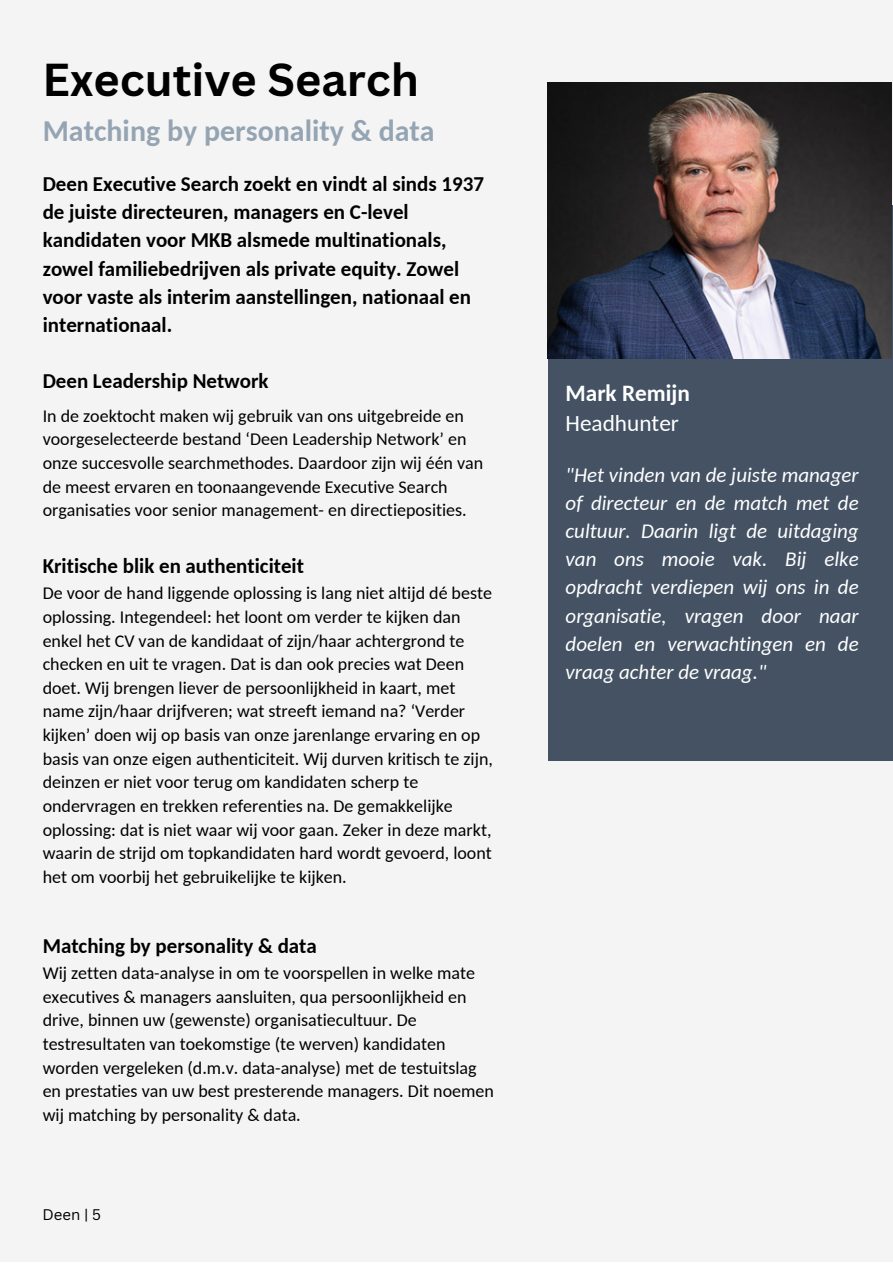
<style>
.page{position:relative;width:893px;height:1264px;background:#fff}
.page>*{position:absolute;margin:0;border:0;box-sizing:border-box;transform-origin:0 0}
.t1{font:700 44.85px "Canva Sans";color:#000}
.t2{font:700 30px "Carlito";color:#95a4b3}
.t3{font:700 23.25px/30.3px "Carlito";color:#fff}
.t4{font:700 21px/28px "Carlito";color:#000}
.t5{font:italic 21px/28px "Carlito";color:#fff;text-align:justify}
.t6{font:18px/23.5px "Carlito";color:#000}
.t7{font:15px "Canva Sans";color:#000}
.s1{font-weight:400}
</style>
<div class="page">
<div style="left:0;top:0;width:892px;height:1261px;background:#f4f4f4"></div>
<div style="left:548px;top:205px;width:344px;height:555px;background:#445264"></div>
<img style="left:547px;top:82px;width:344px;height:277px">
<p class="t1" style="left:43px;top:48px;width:378px">Executive Search</p>
<p class="t2" style="left:43px;top:119px;width:393px">Matching by personality &amp; data</p>
<p class="t4" style="left:43px;top:172px;width:442px">Deen Executive Search zoekt en vindt al sinds 1937 de juiste directeuren, managers en C-level kandidaten voor MKB alsmede multinationals, zowel familiebedrijven als private equity. Zowel voor vaste als interim aanstellingen, nationaal en internationaal.</p>
<p class="t4" style="left:43px;top:369px;width:227px">Deen Leadership Network</p>
<p class="t6" style="left:43px;top:405px;width:442px">In de zoektocht maken wij gebruik van ons uitgebreide en voorgeselecteerde bestand ‘Deen Leadership Network’ en onze succesvolle searchmethodes. Daardoor zijn wij één van de meest ervaren en toonaangevende Executive Search organisaties voor senior management- en directieposities.</p>
<p class="t4" style="left:43px;top:554px;width:263px">Kritische blik en authenticiteit</p>
<p class="t6" style="left:43px;top:583px;width:451px">De voor de hand liggende oplossing is lang niet altijd dé beste oplossing. Integendeel: het loont om verder te kijken dan enkel het CV van de kandidaat of zijn/haar achtergrond te checken en uit te vragen. Dat is dan ook precies wat Deen doet. Wij brengen liever de persoonlijkheid in kaart, met</p>
<p class="t6" style="left:43px;top:701px;width:451px">name zijn/haar drijfveren; wat streeft iemand na? ‘Verder kijken’ doen wij op basis van onze jarenlange ervaring en op basis van onze eigen authenticiteit. Wij durven kritisch te zijn, deinzen er niet voor terug om kandidaten scherp te ondervragen en trekken referenties na. De gemakkelijke oplossing: dat is niet waar wij voor gaan. Zeker in deze markt, waarin de strijd om topkandidaten hard wordt gevoerd, loont het om voorbij het gebruikelijke te kijken.</p>
<p class="t4" style="left:43px;top:933px;width:276px">Matching by personality &amp; data</p>
<p class="t6" style="left:43px;top:962px;width:435px">Wij zetten data-analyse in om te voorspellen in welke mate executives &amp; managers aansluiten, qua persoonlijkheid en drive, binnen uw (gewenste) organisatiecultuur. De testresultaten van toekomstige (te werven) kandidaten worden vergeleken (d.m.v. data-analyse) met de testuitslag</p>
<p class="t6" style="left:43px;top:1080px;width:452px">en prestaties van uw best presterende managers. Dit noemen wij matching by personality &amp; data.</p>
<p class="t7" style="left:43px;top:1203px;width:60px">Deen | 5</p>
<p class="t3" style="left:565px;top:380px;width:126px">Mark Remijn<br><span class="s1">Headhunter</span></p>
<p class="t5" style="left:565px;top:462px;width:294px">"Het vinden van de juiste manager of directeur en de match met de cultuur. Daarin ligt de uitdaging van ons mooie vak. Bij elke opdracht verdiepen wij ons in de organisatie, vragen door naar doelen en verwachtingen en de vraag achter de vraag."</p>
</div>
